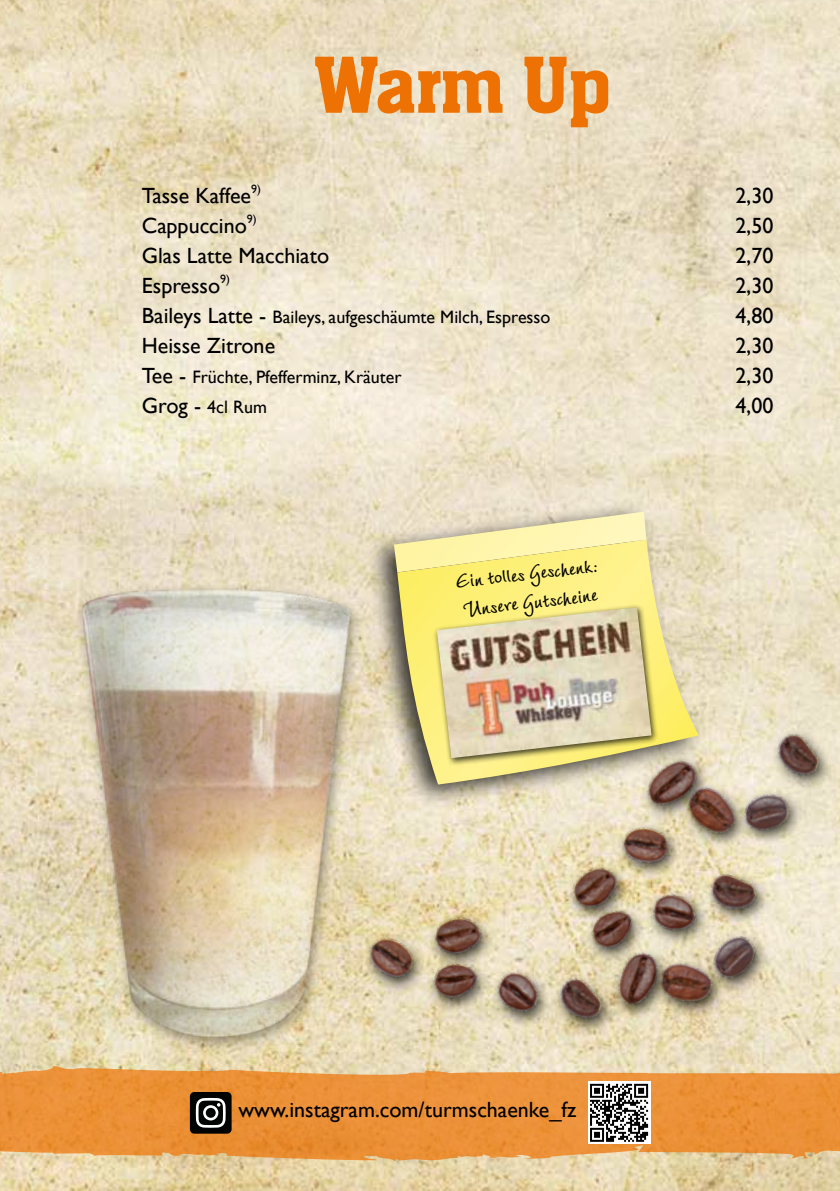
<style>
.page{position:relative;width:840px;height:1191px;background:#fff}
.page>*{position:absolute;margin:0;border:0;box-sizing:border-box;transform-origin:0 0}
.t1{font:84px "Aachen Medium Plain";color:#ee7203}
.t2{font:700 24px/28.6px "LT Wiesbaden Swing";color:#000}
.t3{font:22px "Gill Sans";color:#000}
.t4{font:18px "Gill Sans";color:#000}
.t5{font:12px "Gill Sans";color:#000}
.s1{font-size:22px}
</style>
<div class="page">
<img style="left:0;top:0;width:839px;height:1191px">
<svg style="left:0;top:1064px;width:839px;height:97px;fill:#eb9138"></svg>
<img style="left:18px;top:524px;width:398px;height:576px">
<img style="left:328px;top:619px;width:508px;height:465px">
<div style="left:366px;top:500px;width:339px;height:308px;background:#000;opacity:.75"></div>
<svg style="left:393px;top:511px;width:305px;height:273px"></svg>
<svg style="left:393px;top:511px;width:253px;height:61px"></svg>
<div style="left:432px;top:604px;width:226px;height:162px;background:#000;opacity:.75"></div>
<img style="left:436px;top:607px;width:215px;height:151px">
<svg style="left:190px;top:1092px;width:41px;height:41px"></svg>
<svg style="left:587px;top:1081px;width:62px;height:62px"></svg>
<svg style="left:589px;top:1083px;width:58px;height:58px"></svg>
<h1 class="t1" style="left:314px;top:39px;width:298px">Warm Up</h1>
<p class="t3" style="left:142px;top:183px;width:111px">Tasse Kaffee</p>
<p class="t5" style="left:251px;top:182px;width:11px">9)</p>
<p class="t3" style="left:735px;top:183px;width:39px">2,30</p>
<p class="t3" style="left:142px;top:213px;width:106px">Cappuccino</p>
<p class="t5" style="left:247px;top:212px;width:11px">9)</p>
<p class="t3" style="left:735px;top:213px;width:39px">2,50</p>
<p class="t3" style="left:142px;top:243px;width:189px">Glas Latte Macchiato</p>
<p class="t3" style="left:735px;top:243px;width:39px">2,70</p>
<p class="t3" style="left:142px;top:273px;width:80px">Espresso</p>
<p class="t5" style="left:220px;top:272px;width:11px">9)</p>
<p class="t3" style="left:735px;top:273px;width:39px">2,30</p>
<p class="t4" style="left:142px;top:306px;width:410px"><span class="s1">Baileys Latte -</span> Baileys, aufgeschäumte Milch, Espresso</p>
<p class="t3" style="left:735px;top:303px;width:39px">4,80</p>
<p class="t3" style="left:142px;top:333px;width:135px">Heisse Zitrone</p>
<p class="t3" style="left:735px;top:333px;width:39px">2,30</p>
<p class="t4" style="left:142px;top:366px;width:261px"><span class="s1">Tee -</span> Früchte, Pfefferminz, Kräuter</p>
<p class="t3" style="left:735px;top:363px;width:39px">2,30</p>
<p class="t4" style="left:142px;top:396px;width:126px"><span class="s1">Grog -</span> 4cl Rum</p>
<p class="t3" style="left:735px;top:393px;width:39px">4,00</p>
<p class="t2" style="left:453px;top:566px;width:146px;rotate:-6deg">Ein tolles Geschenk:<br>Unsere Gutscheine</p>
<p class="t3" style="left:238px;top:1096px;width:339px">www.instagram.com/turmschaenke_fz</p>
</div>
